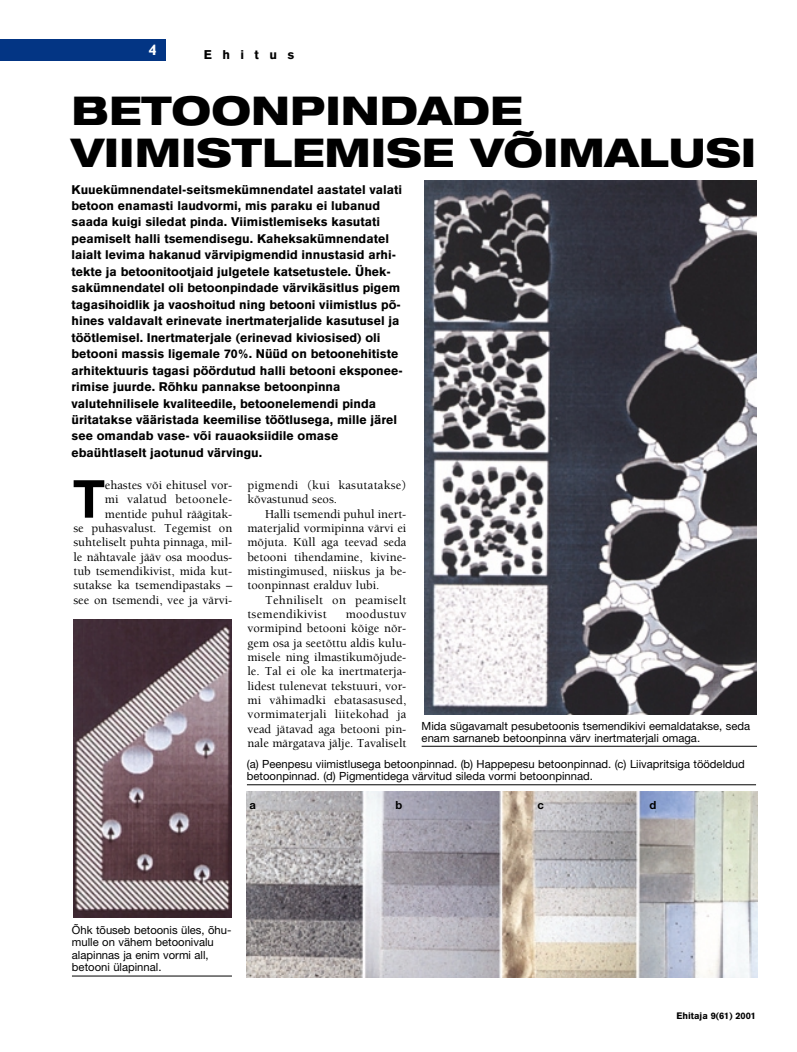
<style>
.page{position:relative;width:797px;height:1052px;background:#fff}
.page>*{position:absolute;margin:0;border:0;box-sizing:border-box;transform-origin:0 0}
.t1{font:700 52.38px "Helvetica Neue";color:#000}
.t2{font:800 expanded 39.75px/41.6px "Helvetica Neue";color:#000}
.t3{font:700 15px "M Gill Sans";color:#fff}
.t4{font:12.5px/14.4px "Berkeley EE";color:#000;text-align:justify}
.t5{font:12.5px/14.4px "Berkeley EE";letter-spacing:.02em;color:#000}
.t6{font:900 12.5px "Akzidenz Grotesk";letter-spacing:.835em;color:#000}
.t7{font:900 12.38px/16.5px "Akzidenz Grotesk";color:#000}
.t8{font:11.25px/12.5px "Helvetica Neue";color:#000}
.t9{font:700 11.25px "Helvetica Neue";color:#000}
.t10{font:900 9.25px "Akzidenz Grotesk";color:#000}
</style>
<div class="page">
<div style="left:0;top:39px;width:165px;height:22px;background:#033584"></div>
<img style="left:73px;top:619px;width:159px;height:297px">
<img style="left:247px;top:791px;width:509px;height:186px">
<img style="left:424px;top:181px;width:332px;height:533px">
<hr style="left:421px;top:745px;width:335px;height:1px;background:#000">
<hr style="left:247px;top:784px;width:508px;height:1px;background:#000">
<hr style="left:72px;top:975px;width:160px;height:1px;background:#000">
<p class="t3" style="left:148px;top:45px;width:10px">4</p>
<p class="t6" style="left:204px;top:50px;width:92px">Ehitus</p>
<h2 class="t2" style="left:71px;top:95px;width:686px">BETOONPINDADE<br>VIIMISTLEMISE VÕIMALUSI</h2>
<p class="t7" style="left:71px;top:182px;width:332px">Kuuekümnendatel-seitsmekümnendatel aastatel valati betoon enamasti laudvormi, mis paraku ei lubanud saada kuigi siledat pinda. Viimistlemiseks kasutati peamiselt halli tsemendisegu. Kaheksakümnendatel laialt levima hakanud värvipigmendid innustasid arhi&shy;tekte ja betoonitootjaid julgetele katsetustele. Ühek&shy;sakümnendatel oli betoonpindade värvikäsitlus pigem tagasihoidlik ja vaoshoitud ning betooni viimistlus põ&shy;hines valdavalt erinevate inertmaterjalide kasutusel ja töötlemisel. Inertmaterjale (erinevad kiviosised) oli betooni massis ligemale 70%. Nüüd on betoonehitiste arhitektuuris tagasi pöördutud halli betooni eksponee&shy;rimise juurde. Rõhku pannakse betoonpinna valutehnilisele kvaliteedile, betoonelemendi pinda üritatakse vääristada keemilise töötlusega, mille järel see omandab vase- või rauaoksiidile omase ebaühtlaselt jaotunud värvingu.</p>
<p class="t4" style="left:73px;top:478px;width:160px;text-align:right">ehastes või ehitusel vor-<br>mi valatud betoonele&shy;mentide puhul räägitak-<br>se puhasvalust. Tegemist on suhteliselt puhta pinnaga, mil&shy;le nähtavale jääv osa moodus&shy;tub tsemendikivist, mida kut&shy;sutakse ka tsemendipastaks – see on tsemendi, vee ja värvi-</p>
<p class="t5" style="left:247px;top:478px;width:160px">pigmendi (kui kasutatakse) kõvastunud seos.</p>
<h1 class="t1" style="left:73px;top:480px;width:34px">T</h1>
<p class="t4" style="left:247px;top:507px;width:160px;text-indent:18px">Halli tsemendi puhul inert&shy;materjalid vormipinna värvi ei mõjuta. Küll aga teevad seda betooni tihendamine, kivine&shy;mistingimused, niiskus ja be&shy;toonpinnast eralduv lubi.</p>
<p class="t5" style="left:247px;top:593px;width:160px;text-indent:18px">Tehniliselt on peamiselt tsemendikivist</p>
<p class="t4" style="left:247px;top:607px;width:160px;text-indent:98px">moodustuv vormipind betooni kõige nõr&shy;gem osa ja seetõttu aldis kulu&shy;misele ning ilmastikumõjude&shy;le. Tal ei ole ka inertmaterja&shy;lidest tulenevat tekstuuri, vor&shy;mi vähimadki ebatasasused, vormimaterjali liitekohad ja vead jätavad aga betooni pin&shy;nale märgatava jälje. Tavaliselt</p>
<p class="t8" style="left:421px;top:720px;width:330px">Mida sügavamalt pesubetoonis tsemendikivi eemaldatakse, seda enam sarnaneb betoonpinna värv inertmaterjali omaga.</p>
<p class="t8" style="left:247px;top:758px;width:499px">(a) Peenpesu viimistlusega betoonpinnad. (b) Happepesu betoonpinnad. (c) Liivapritsiga töödeldud betoonpinnad. (d) Pigmentidega värvitud sileda vormi betoonpinnad.</p>
<p class="t9" style="left:249px;top:800px;width:8px">a</p>
<p class="t9" style="left:395px;top:800px;width:8px">b</p>
<p class="t9" style="left:537px;top:800px;width:8px">c</p>
<p class="t9" style="left:649px;top:800px;width:8px">d</p>
<p class="t8" style="left:72px;top:924px;width:161px">Õhk tõuseb betoonis üles, õhu&shy;mulle on vähem betoonivalu alapinnas ja enim vormi all, betooni ülapinnal.</p>
<p class="t10" style="left:676px;top:1012px;width:81px">Ehitaja 9(61) 2001</p>
</div>
